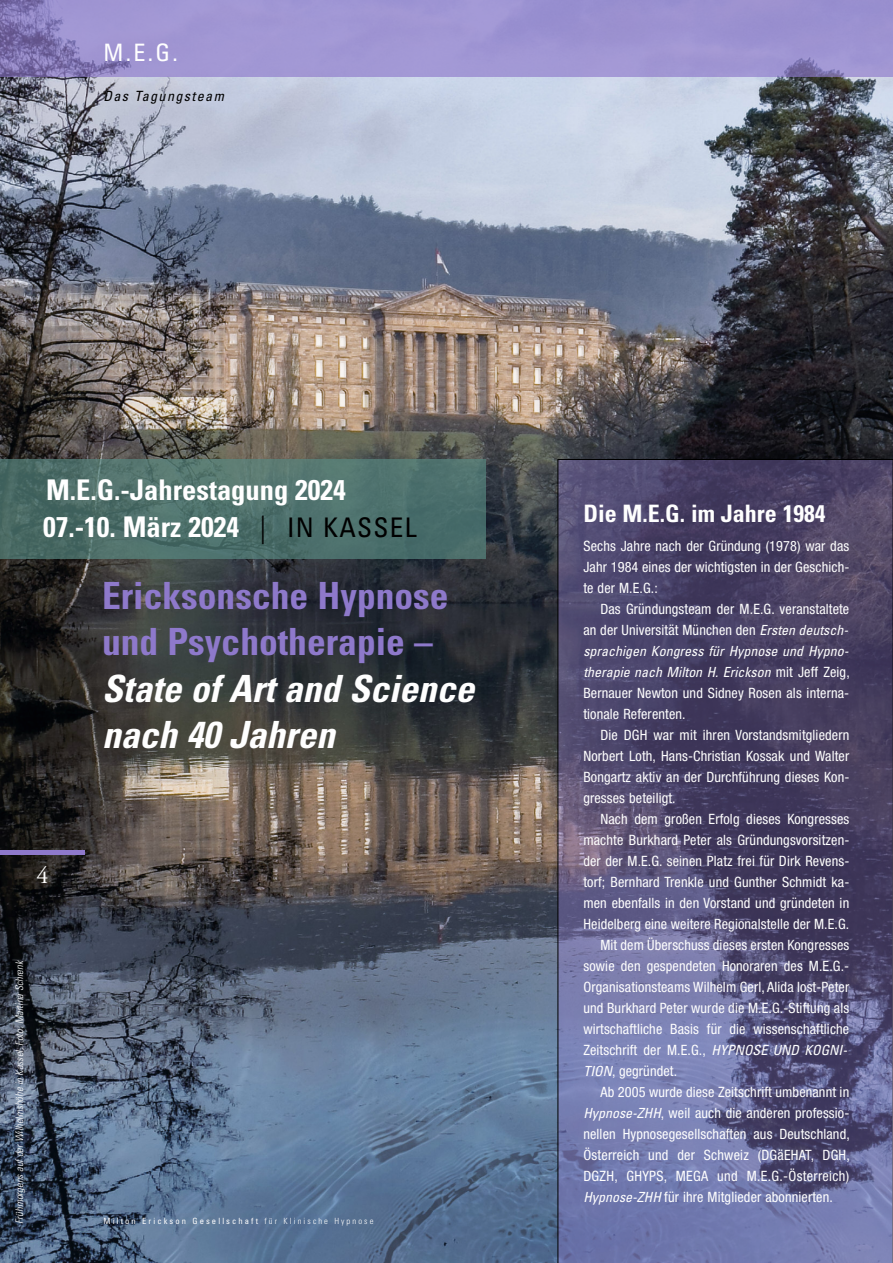
<style>
.page{position:relative;width:893px;height:1263px;background:#fff}
.page>*{position:absolute;margin:0;border:0;box-sizing:border-box;transform-origin:0 0}
.t1{font:700 condensed 37.5px/46.5px "Univers";color:#8e79cb}
.t2{font:italic 700 condensed 37.5px/46.5px "Univers";color:#fefefe}
.t3{font:700 condensed 28.5px/37.5px "Univers";color:#fff}
.t4{font:700 condensed 24px "Univers";color:#fefefe}
.t5{font:condensed 24px "Univers";color:#fff}
.t6{font:24px "Adobe Garamond";color:#fefefe}
.t7{font:condensed 14.25px/21px "Helvetica Neue";letter-spacing:.01em;color:#fefefe;text-align:justify}
.t8{font:italic condensed 14.1px "Univers";letter-spacing:.1em;color:#000}
.t9{font:italic condensed 13.95px/21px "Univers";color:#fefefe}
.t10{font:italic 300 condensed 10.5px "Univers";color:#fefefe}
.t11{font:condensed 8.55px "Univers";letter-spacing:.245em;color:#fefefe}
.s1{font-weight:300;color:#000}
.s2{font-weight:400;font-size:27px;color:#000}
.s3{font-weight:300}
.s4{font-family:"Univers";font-style:italic;font-size:13.95px}
.s5{font-family:"Helvetica Neue";font-style:normal;font-size:14.25px}
</style>
<div class="page">
<img style="left:0;top:77px;width:893px;height:1186px">
<div style="left:0;top:0;width:893px;height:77px;background:#8e79cb;opacity:.66"></div>
<div style="left:0;top:850px;width:85px;height:5px;background:#8e79cb"></div>
<div style="left:0;top:459px;width:485px;height:100px;background:#578780;opacity:.7"></div>
<svg style="left:558px;top:459px;width:335px;height:804px;background:#504d72"></svg>
<h3 class="t5" style="left:104px;top:44px;width:76px">M.E.G.</h3>
<p class="t8" style="left:104px;top:91px;width:122px">Das Tagungsteam</p>
<h2 class="t3" style="left:43px;top:473px;width:375px">M.E.G.-Jahrestagung 2024<br>07.-10. März 2024 <span class="s1">|</span> <span class="s2">IN KASSEL</span></h2>
<h1 class="t1" style="left:102px;top:575px;width:348px">Ericksonsche Hypnose und Psychotherapie –</h1>
<h1 class="t2" style="left:102px;top:668px;width:374px">State of Art and Science nach 40 Jahren</h1>
<h3 class="t6" style="left:37px;top:865px;width:13px">4</h3>
<p class="t10" style="left:16px;top:1223px;width:264px;rotate:-90deg">Frühmorgens auf der Wilhelmshöhe in Kassel, Foto: Martina Schrenk</p>
<p class="t11" style="left:104px;top:1218px;width:271px">Milton Erickson Gesellschaft <span class="s3">für Klinische Hypnose</span></p>
<h3 class="t4" style="left:583px;top:504px;width:244px">Die M.E.G. im Jahre 1984</h3>
<p class="t7" style="left:583px;top:537px;width:267px">Sechs Jahre nach der Gründung (1978) war das Jahr 1984 eines der wichtigsten in der Geschich&shy;te der M.E.G.:</p>
<p class="t7" style="left:583px;top:600px;width:267px;text-align:right">Das Gründungsteam der M.E.G. veranstaltete<br>an der Universität München den <span class="s4">Ersten deutsch-</span></p>
<p class="t9" style="left:583px;top:642px;width:268px">sprachigen Kongress für Hypnose und Hypno&shy;therapie nach Milton H. Erickson <span class="s5">mit Jeff Zeig,</span></p>
<p class="t7" style="left:583px;top:684px;width:267px">Bernauer Newton und Sidney Rosen als interna&shy;tionale Referenten.</p>
<p class="t7" style="left:583px;top:726px;width:267px;text-indent:17px">Die DGH war mit ihren Vorstandsmitgliedern Norbert Loth, Hans-Christian Kossak und Walter Bongartz aktiv an der Durchführung dieses Kon&shy;gresses beteiligt.</p>
<p class="t7" style="left:600px;top:810px;width:250px">Nach dem großen Erfolg dieses Kongresses</p>
<p class="t7" style="left:583px;top:831px;width:267px">machte Burkhard Peter als Gründungsvorsitzen-</p>
<p class="t7" style="left:583px;top:852px;width:267px">der der M.E.G. seinen Platz frei für Dirk Revens-</p>
<p class="t7" style="left:583px;top:873px;width:267px">torf; Bernhard Trenkle und Gunther Schmidt ka-</p>
<p class="t7" style="left:583px;top:894px;width:267px">men ebenfalls in den Vorstand und gründeten in</p>
<p class="t7" style="left:583px;top:915px;width:267px">Heidelberg eine weitere Regionalstelle der M.E.G.</p>
<p class="t7" style="left:600px;top:936px;width:250px">Mit dem Überschuss dieses ersten Kongresses</p>
<p class="t7" style="left:583px;top:957px;width:267px">sowie den gespendeten Honoraren des M.E.G.-</p>
<p class="t7" style="left:583px;top:978px;width:267px">Organisationsteams Wilhelm Gerl, Alida Iost-Peter</p>
<p class="t7" style="left:583px;top:999px;width:267px">und Burkhard Peter wurde die M.E.G.-Stiftung als</p>
<p class="t7" style="left:583px;top:1020px;width:267px">wirtschaftliche Basis für die wissenschaftliche</p>
<p class="t7" style="left:583px;top:1041px;width:264px">Zeitschrift der M.E.G., <span class="s4">HYPNOSE UND KOGNI-</span></p>
<p class="t7" style="left:583px;top:1062px;width:95px"><span class="s4">TION</span>, gegründet.</p>
<p class="t7" style="left:600px;top:1083px;width:250px">Ab 2005 wurde diese Zeitschrift umbenannt in</p>
<p class="t7" style="left:583px;top:1104px;width:267px"><span class="s4">Hypnose-ZHH</span>, weil auch die anderen professio-</p>
<p class="t7" style="left:583px;top:1125px;width:268px">nellen Hypnosegesellschaften aus Deutschland,</p>
<p class="t7" style="left:583px;top:1146px;width:268px">Österreich und der Schweiz (DGäEHAT, DGH,</p>
<p class="t7" style="left:583px;top:1167px;width:267px">DGZH, GHYPS, MEGA und M.E.G.-Österreich)</p>
<p class="t7" style="left:583px;top:1188px;width:251px"><span class="s4">Hypnose-ZHH</span> für ihre Mitglieder abonnierten.</p>
</div>
